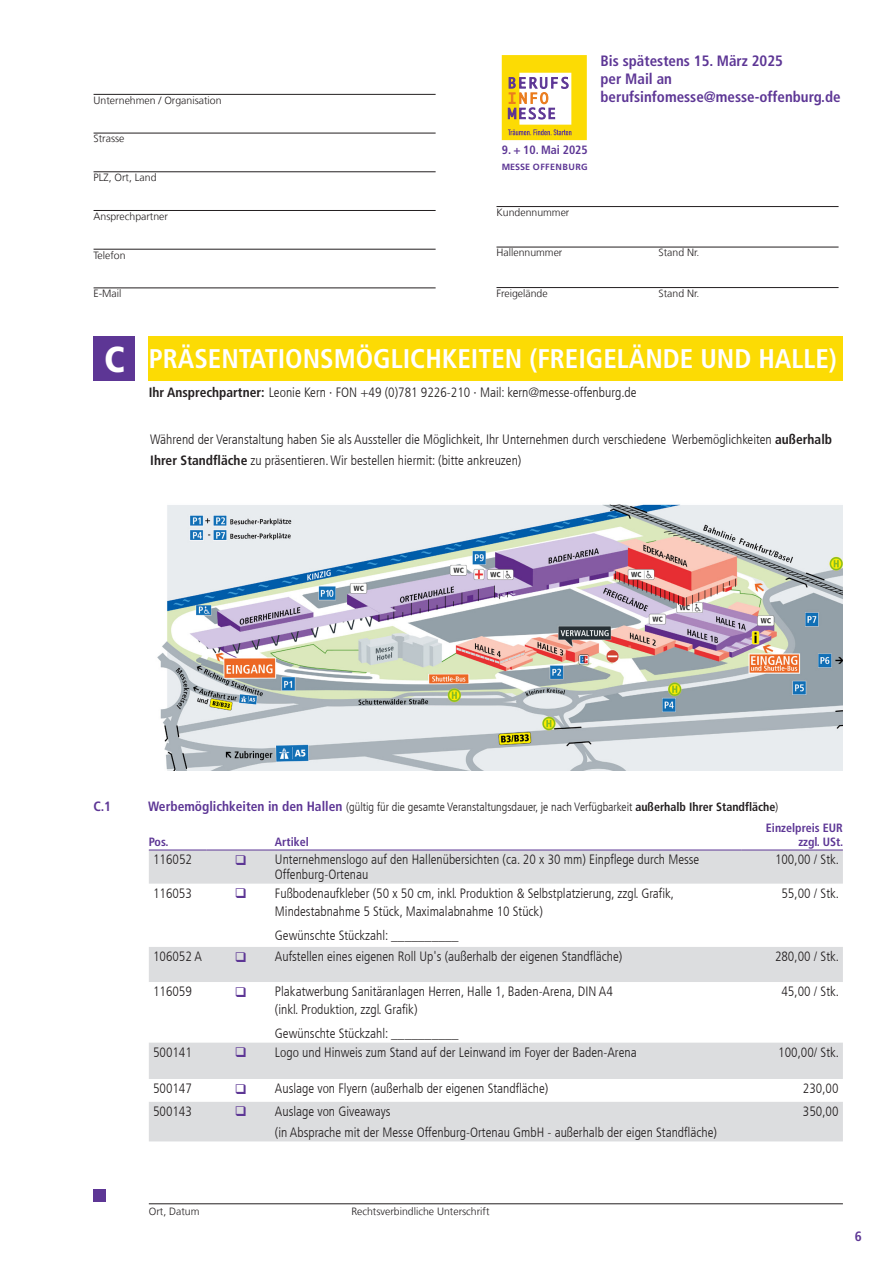
<style>
.page{position:relative;width:893px;height:1263px;background:#fff}
.page>*{position:absolute;margin:0;border:0;box-sizing:border-box;transform-origin:0 0}
.t1{font:700 condensed 27px "Frutiger LT Com";color:#fff}
.t2{font:700 condensed 15px/18px "Frutiger LT Com";color:#5d3695}
.t3{font:300 condensed 13.5px/21px "Frutiger LT Com";color:#231f20}
.t4{font:700 condensed 13.5px "Frutiger LT Com";color:#5d3695}
.t5{font:300 condensed 12px "Frutiger LT Com";color:#231f20}
.t6{font:700 condensed 12px/13.5px "Frutiger LT Com";color:#5d3695;text-align:right}
.t7{font:300 10.5px "Frutiger LT Com";color:#231f20}
.t8{font:700 9px "Frutiger LT Std";letter-spacing:.045em;color:#5d3695}
.s1{font-weight:900;font-size:36px}
.s2{font-weight:700}
.s3{font-weight:700;font-size:13.5px;color:#5d3695}
.s4{color:#5d3695}
</style>
<div class="page">
<hr style="left:94px;top:94px;width:342px;height:1px;background:#231f20">
<hr style="left:94px;top:133px;width:342px;height:1px;background:#231f20">
<hr style="left:94px;top:171px;width:342px;height:1px;background:#231f20">
<hr style="left:94px;top:210px;width:342px;height:1px;background:#231f20">
<hr style="left:94px;top:249px;width:342px;height:1px;background:#231f20">
<hr style="left:94px;top:287px;width:342px;height:1px;background:#231f20">
<div style="left:149px;top:336px;width:694px;height:44px;background:#fcdb04"></div>
<div style="left:94px;top:336px;width:41px;height:44px;background:#5d3695"></div>
<hr style="left:496px;top:206px;width:343px;height:1px;background:#231f20">
<hr style="left:496px;top:247px;width:343px;height:1px;background:#231f20">
<hr style="left:496px;top:287px;width:343px;height:1px;background:#231f20">
<hr style="left:149px;top:1203px;width:694px;height:1px;background:#231f20">
<div style="left:94px;top:1189px;width:12px;height:13px;background:#5d3695"></div>
<svg style="left:502px;top:55px;width:85px;height:85px"></svg>
<svg style="left:149px;top:851px;width:694px;height:290px"></svg>
<svg style="left:149px;top:947px;width:694px;height:132px;fill:#dcdddf"></svg>
<hr style="left:149px;top:850px;width:58px;height:1px;background:#5d3695">
<hr style="left:207px;top:850px;width:68px;height:1px;background:#5d3695">
<hr style="left:275px;top:850px;width:467px;height:1px;background:#5d3695">
<hr style="left:742px;top:850px;width:101px;height:1px;background:#5d3695">
<img style="left:157px;top:504px;width:686px;height:267px">
<p class="t7" style="left:94px;top:94px;width:129px">Unternehmen / Organisation</p>
<p class="t7" style="left:94px;top:133px;width:32px">Strasse</p>
<p class="t7" style="left:94px;top:171px;width:65px">PLZ, Ort, Land</p>
<p class="t7" style="left:94px;top:210px;width:76px">Ansprechpartner</p>
<p class="t7" style="left:94px;top:249px;width:34px">Telefon</p>
<p class="t7" style="left:94px;top:287px;width:29px">E-Mail</p>
<p class="t2" style="left:601px;top:52px;width:242px">Bis spätestens 15. März 2025<br>per Mail an berufsinfomesse@messe-offenburg.de</p>
<p class="t6" style="left:502px;top:143px;width:87px">9. + 10. Mai 2025</p>
<p class="t8" style="left:502px;top:162px;width:87px">MESSE OFFENBURG</p>
<p class="t7" style="left:496px;top:206px;width:74px">Kundennummer</p>
<p class="t7" style="left:496px;top:247px;width:67px">Hallennummer</p>
<p class="t7" style="left:658px;top:247px;width:43px">Stand Nr.</p>
<p class="t7" style="left:496px;top:287px;width:53px">Freigelände</p>
<p class="t7" style="left:658px;top:287px;width:43px">Stand Nr.</p>
<h1 class="t1" style="left:104px;top:342px;width:734px"><span class="s1">C</span> PRÄSENTATIONSMÖGLICHKEITEN (FREIGELÄNDE UND HALLE)</h1>
<p class="t3" style="left:149px;top:382px;width:489px"><span class="s2">Ihr Ansprechpartner:</span> Leonie Kern · FON +49 (0)781 9226-210 · Mail: kern@messe-offenburg.de</p>
<p class="t3" style="left:150px;top:429px;width:683px">Während der Veranstaltung haben Sie als Aussteller die Möglichkeit, Ihr Unternehmen durch verschiedene Werbemöglichkeiten <span class="s2">außerhalb<br>Ihrer Standfläche</span> zu präsentieren. Wir bestellen hiermit: (bitte ankreuzen)</p>
<p class="t4" style="left:94px;top:798px;width:19px">C.1</p>
<p class="t5" style="left:148px;top:799px;width:632px"><span class="s3">Werbemöglichkeiten in den Hallen</span> (gültig für die gesamte Veranstaltungsdauer, je nach Verfügbarkeit <span class="s2">außerhalb Ihrer Standfläche</span>)</p>
<p class="t6" style="left:149px;top:835px;width:21px">Pos.</p>
<p class="t6" style="left:275px;top:835px;width:35px">Artikel</p>
<p class="t6" style="left:766px;top:821px;width:79px">Einzelpreis EUR zzgl. USt.</p>
<p class="t3" style="left:153px;top:849px;width:40px">116052</p>
<p class="t3" style="left:275px;top:852px;width:426px;line-height:15px;text-indent:-40px"><span class="s4">❑</span> Unternehmenslogo auf den Hallenübersichten (ca. 20 x 30 mm) Einpflege durch Messe<br>Offenburg-Ortenau</p>
<p class="t3" style="left:775px;top:849px;width:66px">100,00 / Stk.</p>
<p class="t3" style="left:153px;top:883px;width:40px">116053</p>
<p class="t3" style="left:275px;top:884px;width:401px;line-height:18px;text-indent:-40px"><span class="s4">❑</span> Fußbodenaufkleber (50 x 50 cm, inkl. Produktion &amp; Selbstplatzierung, zzgl. Grafik,<br>Mindestabnahme 5 Stück, Maximalabnahme 10 Stück)</p>
<p class="t3" style="left:275px;top:925px;width:185px">Gewünschte Stückzahl: __________</p>
<p class="t3" style="left:781px;top:883px;width:59px">55,00 / Stk.</p>
<p class="t3" style="left:153px;top:946px;width:50px">106052 A</p>
<p class="t3" style="left:235px;top:946px;width:389px"><span class="s4">❑</span> Aufstellen eines eigenen Roll Up's (außerhalb der eigenen Standfläche)</p>
<p class="t3" style="left:775px;top:946px;width:66px">280,00 / Stk.</p>
<p class="t3" style="left:153px;top:981px;width:40px">116059</p>
<p class="t3" style="left:275px;top:982px;width:339px;line-height:18px;text-indent:-40px"><span class="s4">❑</span> Plakatwerbung Sanitäranlagen Herren, Halle 1, Baden-Arena, DIN A4 (inkl. Produktion, zzgl. Grafik)</p>
<p class="t3" style="left:275px;top:1023px;width:185px">Gewünschte Stückzahl: __________</p>
<p class="t3" style="left:781px;top:981px;width:59px">45,00 / Stk.</p>
<p class="t3" style="left:153px;top:1042px;width:40px">500141</p>
<p class="t3" style="left:235px;top:1042px;width:403px"><span class="s4">❑</span> Logo und Hinweis zum Stand auf der Leinwand im Foyer der Baden-Arena</p>
<p class="t3" style="left:778px;top:1042px;width:62px">100,00/ Stk.</p>
<p class="t3" style="left:153px;top:1078px;width:40px">500147</p>
<p class="t3" style="left:235px;top:1078px;width:315px"><span class="s4">❑</span> Auslage von Flyern (außerhalb der eigenen Standfläche)</p>
<p class="t3" style="left:803px;top:1078px;width:37px">230,00</p>
<p class="t3" style="left:153px;top:1101px;width:40px">500143</p>
<p class="t3" style="left:275px;top:1101px;width:443px;text-indent:-40px"><span class="s4">❑</span> Auslage von Giveaways<br>(in Absprache mit der Messe Offenburg-Ortenau GmbH - außerhalb der eigen Standfläche)</p>
<p class="t3" style="left:803px;top:1101px;width:37px">350,00</p>
<p class="t7" style="left:149px;top:1205px;width:52px">Ort, Datum</p>
<p class="t7" style="left:351px;top:1205px;width:140px">Rechtsverbindliche Unterschrift</p>
<p class="t4" style="left:855px;top:1228px;width:9px">6</p>
</div>
